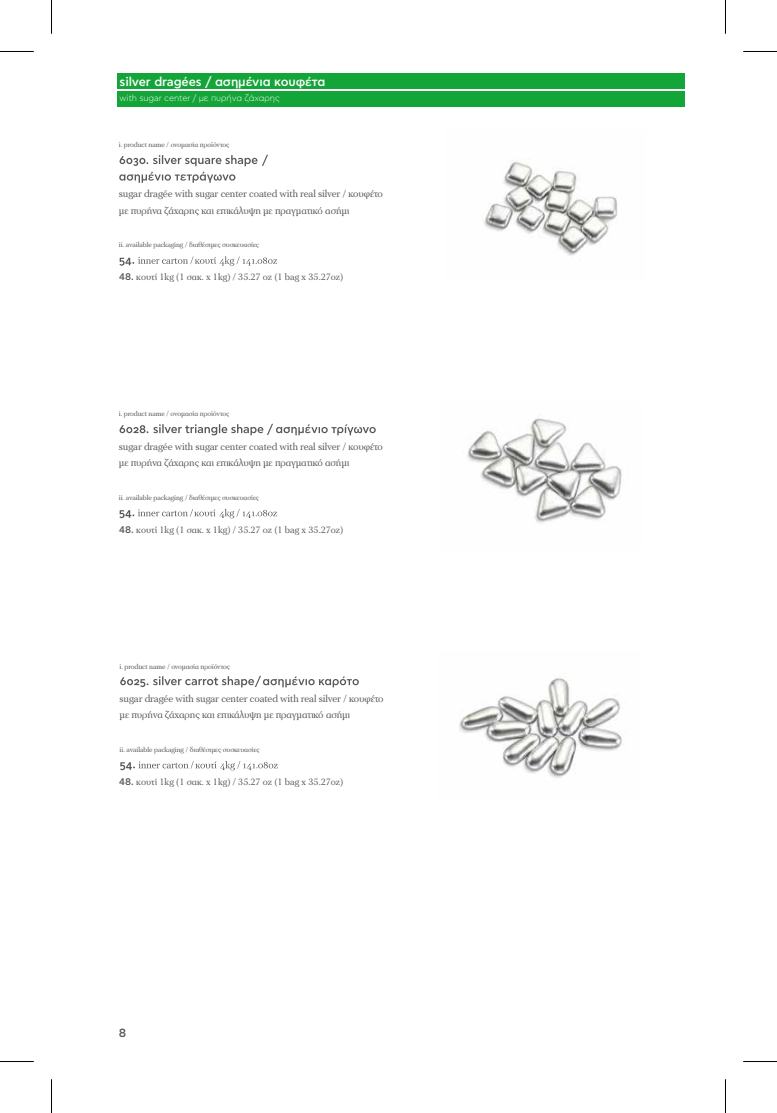
<style>
.page{position:relative;width:777px;height:1113px;background:#fff}
.page>*{position:absolute;margin:0;border:0;box-sizing:border-box;transform-origin:0 0}
.t1{font:500 12.5px "CF Asty Std";letter-spacing:-.01em;color:#fff}
.t2{font:500 11.88px "CF Asty Std";color:#58595b}
.t3{font:10.25px/16.6px "PF Regal Text Pro Regular B";letter-spacing:-.01em;color:#58595b}
.t4{font:9.62px "PF Regal Text Pro Regular B";color:#58595b}
.t5{font:300 8.75px "CF Asty Std";letter-spacing:-.01em;color:#fff}
.t6{font:7.25px "PF Regal Text Pro Regular B";letter-spacing:-.01em;color:#58595b}
.s1{font-family:"CF Asty Std";font-weight:500}
</style>
<div class="page">
<img style="left:484px;top:159px;width:133px;height:97px">
<svg style="left:119px;top:155px;width:149px;height:28px"></svg>
<svg style="left:119px;top:256px;width:158px;height:10px"></svg>
<img style="left:467px;top:418px;width:155px;height:105px">
<svg style="left:119px;top:424px;width:256px;height:11px"></svg>
<svg style="left:119px;top:509px;width:158px;height:9px"></svg>
<img style="left:459px;top:678px;width:165px;height:100px">
<svg style="left:120px;top:676px;width:238px;height:11px"></svg>
<svg style="left:120px;top:761px;width:158px;height:9px"></svg>
<hr style="left:0;top:51px;width:34px;height:1px;background:#000">
<hr style="left:742px;top:51px;width:34px;height:1px;background:#000">
<hr style="left:0;top:1061px;width:34px;height:1px;background:#000">
<hr style="left:742px;top:1061px;width:34px;height:1px;background:#000">
<hr style="left:51px;top:0;width:1px;height:34px;background:#000">
<hr style="left:51px;top:1079px;width:1px;height:34px;background:#000">
<hr style="left:724px;top:0;width:1px;height:34px;background:#000">
<hr style="left:724px;top:1079px;width:1px;height:34px;background:#000">
<div style="left:117px;top:91px;width:567px;height:16px;background:#13a538"></div>
<div style="left:117px;top:73px;width:567px;height:16px;background:#13a538"></div>
<p class="t1" style="left:120px;top:74px;width:207px">silver dragées / ασημένια κουφέτα</p>
<p class="t5" style="left:120px;top:94px;width:162px">with sugar center / με πυρήνα ζάχαρης</p>
<p class="t6" style="left:119px;top:141px;width:112px">i. product name / ονοµασία προϊόντος</p>
<p class="t3" style="left:119px;top:186px;width:265px">sugar dragée with sugar center coated with real silver / κουφέτο µε πυρήνα ζάχαρης και επικάλυψη µε πραγµατικό ασήµι</p>
<p class="t6" style="left:119px;top:240px;width:141px">ii. available packaging / διαθέσιµες συσκευασίες</p>
<p class="t4" style="left:119px;top:272px;width:225px"><span class="s1">48.</span> κουτί 1kg (1 σακ. x 1kg) / 35.27 oz (1 bag x 35.27oz)</p>
<p class="t6" style="left:119px;top:410px;width:112px">i. product name / ονοµασία προϊόντος</p>
<p class="t3" style="left:119px;top:438px;width:265px">sugar dragée with sugar center coated with real silver / κουφέτο µε πυρήνα ζάχαρης και επικάλυψη µε πραγµατικό ασήµι</p>
<p class="t6" style="left:119px;top:493px;width:142px">ii. available packaging / διαθέσιµες συσκευασίες</p>
<p class="t4" style="left:119px;top:524px;width:225px"><span class="s1">48.</span> κουτί 1kg (1 σακ. x 1kg) / 35.27 oz (1 bag x 35.27oz)</p>
<p class="t6" style="left:119px;top:662px;width:112px">i. product name / ονοµασία προϊόντος</p>
<p class="t3" style="left:119px;top:690px;width:265px">sugar dragée with sugar center coated with real silver / κουφέτο µε πυρήνα ζάχαρης και επικάλυψη µε πραγµατικό ασήµι</p>
<p class="t6" style="left:119px;top:745px;width:141px">ii. available packaging / διαθέσιµες συσκευασίες</p>
<p class="t4" style="left:119px;top:776px;width:225px"><span class="s1">48.</span> κουτί 1kg (1 σακ. x 1kg) / 35.27 oz (1 bag x 35.27oz)</p>
<p class="t2" style="left:119px;top:1026px;width:9px">8</p>
</div>
